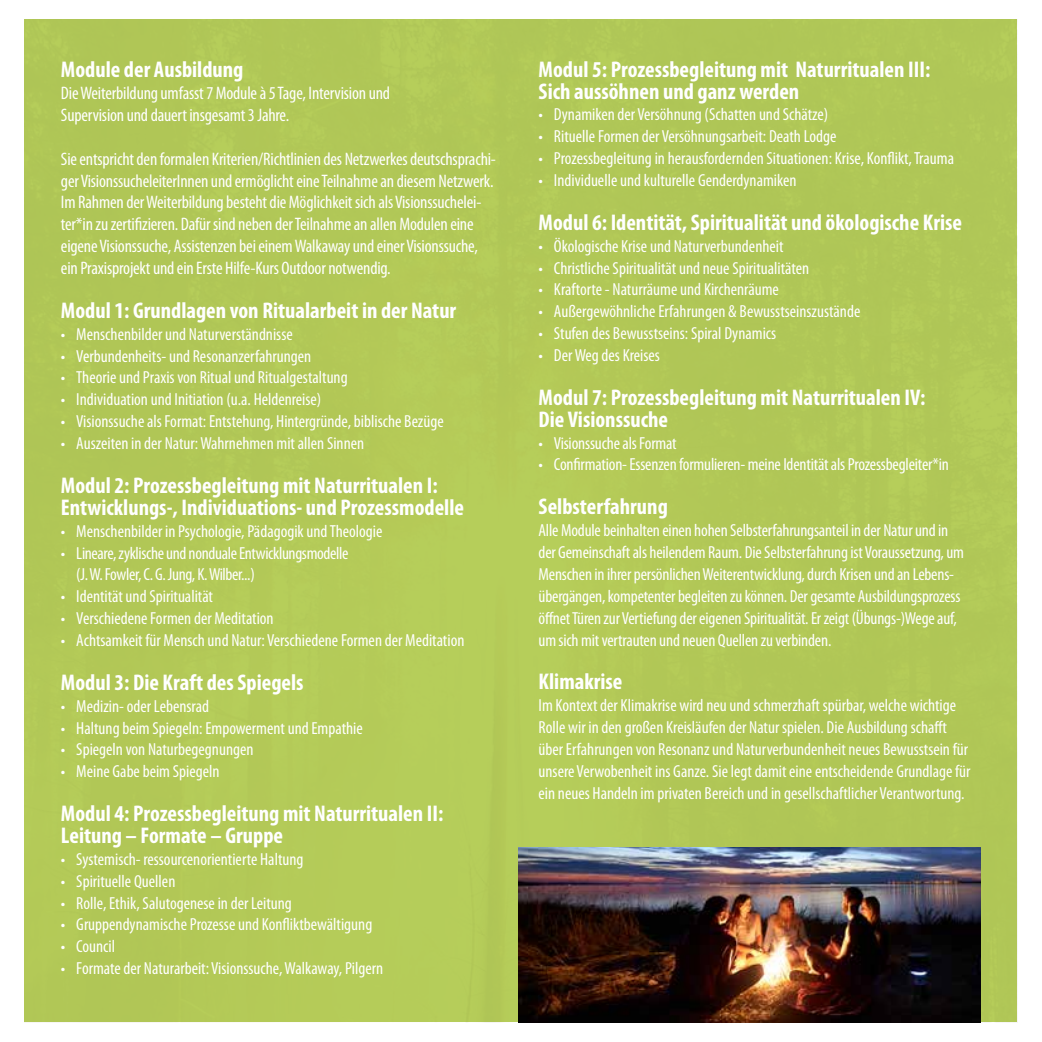
<style>
.page{position:relative;width:1042px;height:1042px;background:#fff}
.page>*{position:absolute;margin:0;border:0;box-sizing:border-box;transform-origin:0 0}
.t1{font:700 condensed 22.75px/21.9px "Myriad Pro";color:#fff}
.t2{font:condensed 18.2px/21.9px "Myriad Pro";letter-spacing:-.01em;color:#fff}
.t3{font:condensed 17.5px/21.9px "Myriad Pro";color:#fff}
.t4{font:condensed 17.5px/21.9px "Myriad Pro";letter-spacing:-.02em;color:#fff}
</style>
<div class="page">
<div style="left:25px;top:20px;width:992px;height:1002px;background:#b1c757"></div>
<img style="left:518px;top:847px;width:462px;height:175px">
<h1 class="t1" style="left:61px;top:58px;width:184px">Module der Ausbildung</h1>
<p class="t2" style="left:61px;top:82px;width:331px">Die Weiterbildung umfasst 7 Module à 5 Tage, Intervision und<br>Supervision und dauert insgesamt 3 Jahre.</p>
<p class="t2" style="left:61px;top:147px;width:436px">Sie entspricht den formalen Kriterien/Richtlinien des Netzwerkes deutschsprachi&shy;ger VisionssucheleiterInnen und ermöglicht eine Teilnahme an diesem Netzwerk.<br>Im Rahmen der Weiterbildung besteht die Möglichkeit sich als Visionssuchelei&shy;ter*in zu zertifizieren. Dafür sind neben der Teilnahme an allen Modulen eine eigene Visionssuche, Assistenzen bei einem Walkaway und einer Visionssuche, ein Praxisprojekt und ein Erste Hilfe-Kurs Outdoor notwendig.</p>
<h1 class="t1" style="left:61px;top:299px;width:397px">Modul 1: Grundlagen von Ritualarbeit in der Natur</h1>
<p class="t3" style="left:61px;top:323px;width:233px">• Menschenbilder und Naturverständnisse</p>
<p class="t3" style="left:61px;top:345px;width:252px">• Verbundenheits- und Resonanzerfahrungen</p>
<p class="t3" style="left:61px;top:366px;width:288px">• Theorie und Praxis von Ritual und Ritualgestaltung</p>
<p class="t3" style="left:61px;top:388px;width:262px">• Individuation und Initiation (u.a. Heldenreise)</p>
<p class="t3" style="left:61px;top:410px;width:384px">• Visionssuche als Format: Entstehung, Hintergründe, biblische Bezüge</p>
<p class="t3" style="left:61px;top:432px;width:305px">• Auszeiten in der Natur: Wahrnehmen mit allen Sinnen</p>
<h1 class="t1" style="left:61px;top:474px;width:404px">Modul 2: Prozessbegleitung mit Naturritualen I:<br>Entwicklungs-, Individuations- und Prozessmodelle</h1>
<p class="t3" style="left:61px;top:520px;width:323px">• Menschenbilder in Psychologie, Pädagogik und Theologie</p>
<p class="t4" style="left:76px;top:541px;width:274px;text-indent:-15px">• Lineare, zyklische und nonduale Entwicklungsmodelle (J. W. Fowler, C. G. Jung, K. Wilber...)</p>
<p class="t3" style="left:61px;top:585px;width:154px">• Identität und Spiritualität</p>
<p class="t3" style="left:61px;top:607px;width:214px">• Verschiedene Formen der Meditation</p>
<p class="t3" style="left:61px;top:629px;width:405px">• Achtsamkeit für Mensch und Natur: Verschiedene Formen der Meditation</p>
<h1 class="t1" style="left:61px;top:671px;width:244px">Modul 3: Die Kraft des Spiegels</h1>
<p class="t3" style="left:61px;top:695px;width:150px">• Medizin- oder Lebensrad</p>
<p class="t3" style="left:61px;top:716px;width:303px">• Haltung beim Spiegeln: Empowerment und Empathie</p>
<p class="t3" style="left:61px;top:738px;width:194px">• Spiegeln von Naturbegegnungen</p>
<p class="t3" style="left:61px;top:760px;width:160px">• Meine Gabe beim Spiegeln</p>
<h1 class="t1" style="left:61px;top:802px;width:384px">Modul 4: Prozessbegleitung mit Naturritualen II:<br>Leitung – Formate – Gruppe</h1>
<p class="t3" style="left:61px;top:848px;width:244px">• Systemisch- ressourcenorientierte Haltung</p>
<p class="t3" style="left:61px;top:870px;width:116px">• Spirituelle Quellen</p>
<p class="t3" style="left:61px;top:891px;width:232px">• Rolle, Ethik, Salutogenese in der Leitung</p>
<p class="t3" style="left:61px;top:913px;width:313px">• Gruppendynamische Prozesse und Konfliktbewältigung</p>
<p class="t3" style="left:61px;top:935px;width:56px">• Council</p>
<p class="t3" style="left:61px;top:957px;width:324px">• Formate der Naturarbeit: Visionssuche, Walkaway, Pilgern</p>
<h1 class="t1" style="left:538px;top:58px;width:393px">Modul 5: Prozessbegleitung mit Naturritualen III:<br>Sich aussöhnen und ganz werden</h1>
<p class="t3" style="left:538px;top:103px;width:291px">• Dynamiken der Versöhnung (Schatten und Schätze)</p>
<p class="t3" style="left:538px;top:125px;width:299px">• Rituelle Formen der Versöhnungsarbeit: Death Lodge</p>
<p class="t3" style="left:538px;top:147px;width:417px">• Prozessbegleitung in herausfordernden Situationen: Krise, Konflikt, Trauma</p>
<p class="t3" style="left:538px;top:169px;width:259px">• Individuelle und kulturelle Genderdynamiken</p>
<h1 class="t1" style="left:538px;top:211px;width:425px">Modul 6: Identität, Spiritualität und ökologische Krise</h1>
<p class="t3" style="left:538px;top:235px;width:246px">• Ökologische Krise und Naturverbundenheit</p>
<p class="t3" style="left:538px;top:257px;width:272px">• Christliche Spiritualität und neue Spiritualitäten</p>
<p class="t3" style="left:538px;top:278px;width:242px">• Kraftorte - Naturräume und Kirchenräume</p>
<p class="t3" style="left:538px;top:300px;width:323px">• Außergewöhnliche Erfahrungen &amp; Bewusstseinszustände</p>
<p class="t3" style="left:538px;top:322px;width:239px">• Stufen des Bewusstseins: Spiral Dynamics</p>
<p class="t3" style="left:538px;top:344px;width:123px">• Der Weg des Kreises</p>
<h1 class="t1" style="left:538px;top:386px;width:388px">Modul 7: Prozessbegleitung mit Naturritualen IV:<br>Die Visionssuche</h1>
<p class="t3" style="left:538px;top:432px;width:140px">• Visionssuche als Format</p>
<p class="t3" style="left:538px;top:453px;width:412px">• Confirmation- Essenzen formulieren- meine Identität als Prozessbegleiter*in</p>
<h1 class="t1" style="left:538px;top:495px;width:131px">Selbsterfahrung</h1>
<p class="t3" style="left:538px;top:519px;width:427px">Alle Module beinhalten einen hohen Selbsterfahrungsanteil in der Natur und in der Gemeinschaft als heilendem Raum. Die Selbsterfahrung ist Voraussetzung, um Menschen in ihrer persönlichen Weiterentwicklung, durch Krisen und an Lebens&shy;übergängen, kompetenter begleiten zu können. Der gesamte Ausbildungsprozess öffnet Türen zur Vertiefung der eigenen Spiritualität. Er zeigt (Übungs-)Wege auf, um sich mit vertrauten und neuen Quellen zu verbinden.</p>
<h1 class="t1" style="left:538px;top:670px;width:85px">Klimakrise</h1>
<p class="t3" style="left:538px;top:694px;width:433px">Im Kontext der Klimakrise wird neu und schmerzhaft spürbar, welche wichtige Rolle wir in den großen Kreisläufen der Natur spielen. Die Ausbildung schafft über Erfahrungen von Resonanz und Naturverbundenheit neues Bewusstsein für unsere Verwobenheit ins Ganze. Sie legt damit eine entscheidende Grundlage für ein neues Handeln im privaten Bereich und in gesellschaftlicher Verantwortung.</p>
</div>
